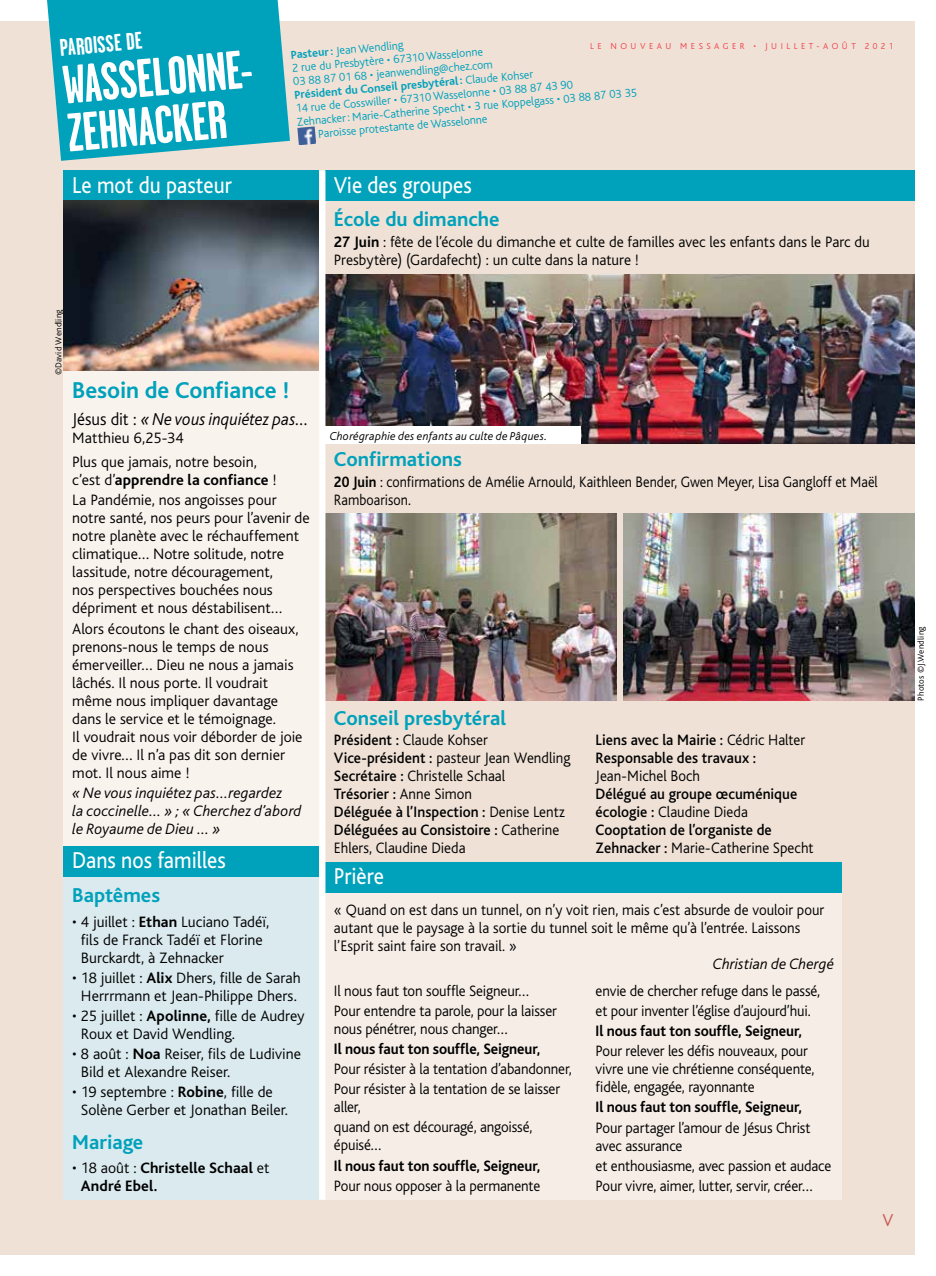
<style>
.page{position:relative;width:936px;height:1276px;background:#fff}
.page>*{position:absolute;margin:0;border:0;box-sizing:border-box;transform-origin:0 0}
.t1{font:700 54px/48px "Garage Gothic";color:#fff}
.t2{font:24px "Bliss";color:#fff;scale:.9 1}
.t3{font:700 24px "Bliss";letter-spacing:-.005em;color:#00a1bb}
.t4{font:700 24px "Garage Gothic";color:#fff}
.t5{font:700 21px "Bliss";color:#00a1bb}
.t6{font:italic 300 18px "Bliss";color:#000;scale:.95 1}
.t7{font:300 18px "Bliss";color:#c8514e}
.t8{font:300 15.75px/18px "Bliss";color:#000}
.t9{font:300 15.75px/18px "Bliss";color:#000;scale:.95 1}
.t10{font:500 15.75px/18px "Bliss";letter-spacing:.005em;color:#000;scale:.95 1}
.t11{font:700 15.75px "Bliss";letter-spacing:-.005em;color:#000;scale:.95 1}
.t12{font:italic 300 15.75px/18px "Bliss";letter-spacing:.01em;color:#000}
.t13{font:300 15.75px/18px "Bliss";color:#000;scale:.9 1}
.t14{font:700 15.75px/18px "Bliss";letter-spacing:-.005em;color:#000}
.t15{font:300 12px "Bliss";color:#00a1bb}
.t16{font:700 12px "Bliss";color:#00a1bb}
.t17{font:italic 300 12px "Bliss";letter-spacing:.02em;color:#000}
.t18{font:300 9px "Bliss";letter-spacing:.39em;color:#ef404a}
.t19{font:300 9px "Bliss";letter-spacing:.015em;color:#000}
.s1{font-weight:700}
.s2{font-weight:300}
.s3{font-style:normal}
.s4{font-weight:500}
</style>
<div class="page">
<div style="left:0;top:21px;width:914px;height:1233px;background:#efe1d6"></div>
<img style="left:297px;top:126px;width:19px;height:19px">
<svg style="left:47px;top:0;width:243px;height:161px;background:#1ba8be"></svg>
<div style="left:64px;top:170px;width:255px;height:705px;background:#f9f3ee"></div>
<div style="left:64px;top:170px;width:255px;height:30px;background:#00a1bb"></div>
<div style="left:325px;top:170px;width:589px;height:30px;background:#00a1bb"></div>
<div style="left:64px;top:846px;width:255px;height:353px;background:#daeaef"></div>
<div style="left:64px;top:846px;width:255px;height:30px;background:#00a1bb"></div>
<div style="left:325px;top:862px;width:517px;height:337px;background:#f6ede6"></div>
<div style="left:325px;top:862px;width:517px;height:30px;background:#00a1bb"></div>
<img style="left:64px;top:200px;width:255px;height:170px">
<img style="left:325px;top:274px;width:589px;height:170px">
<img style="left:325px;top:514px;width:292px;height:186px">
<img style="left:623px;top:514px;width:291px;height:186px">
<div style="left:319px;top:170px;width:6px;height:1029px;background:#fff"></div>
<div style="left:325px;top:426px;width:255px;height:18px;background:#fff"></div>
<h2 class="t4" style="left:59px;top:35px;width:84px;rotate:-5deg">PAROISSE DE</h2>
<h1 class="t1" style="left:61px;top:62px;width:206px;rotate:-5deg">WASSELONNE-<br>ZEHNACKER</h1>
<h2 class="t2" style="left:72px;top:172px;width:179px">Le mot du pasteur</h2>
<p class="t19" style="left:54px;top:375px;width:67px;rotate:-90deg">©David Wendling</p>
<p class="t15" style="left:290px;top:48px;width:115px;rotate:-5deg"><span class="s1">Pasteur:</span> Jean Wendling</p>
<p class="t18" style="left:590px;top:42px;width:305px">LE NOUVEAU MESSAGER • JUILLET-AOÛT 2021</p>
<p class="t15" style="left:291px;top:62px;width:193px;rotate:-5deg">2 rue du Presbytère • 67310 Wasselonne</p>
<p class="t15" style="left:293px;top:75px;width:202px;rotate:-5deg">03 88 87 01 68 • jeanwendling@chez.com</p>
<p class="t16" style="left:294px;top:89px;width:241px;rotate:-5deg">Président du Conseil presbytéral: <span class="s2">Claude Kohser</span></p>
<p class="t15" style="left:295px;top:102px;width:280px;rotate:-5deg">14 rue de Cosswiller • 67310 Wasselonne • 03 88 87 43 90</p>
<p class="t15" style="left:296px;top:116px;width:343px;rotate:-5deg">Zehnacker: Marie-Catherine Specht • 3 rue Koppelgass • 03 88 87 03 35</p>
<p class="t15" style="left:318px;top:127px;width:171px;rotate:-5deg">Paroisse protestante de Wasselonne</p>
<h2 class="t2" style="left:334px;top:172px;width:155px">Vie des groupes</h2>
<h3 class="t5" style="left:334px;top:209px;width:167px">École du dimanche</h3>
<p class="t8" style="left:334px;top:233px;width:537px"><span class="s1">27 Juin</span> : fête de l’école du dimanche et culte de familles avec les enfants dans le Parc du<br>Presbytère) (Gardafecht) : un culte dans la nature !</p>
<h2 class="t3" style="left:72px;top:377px;width:218px">Besoin de Confiance !</h2>
<p class="t6" style="left:72px;top:410px;width:250px"><span class="s3">Jésus dit :</span> « Ne vous inquiétez pas…</p>
<p class="t8" style="left:72px;top:426px;width:186px;line-height:24.5px">Matthieu 6,25-34<br>Plus que jamais, notre besoin,</p>
<p class="t8" style="left:72px;top:470px;width:206px;line-height:20.1px">c’est d’<span class="s1">apprendre la confiance</span> !<br>La Pandémie, nos angoisses pour</p>
<p class="t8" style="left:72px;top:509px;width:239px">notre santé, nos peurs pour l’avenir de notre planète avec le réchauffement climatique… Notre solitude, notre lassitude, notre découragement,<br>nos perspectives bouchées nous dépriment et nous déstabilisent…</p>
<p class="t8" style="left:72px;top:620px;width:232px">Alors écoutons le chant des oiseaux, prenons-nous le temps de nous émerveiller… Dieu ne nous a jamais lâchés. Il nous porte. Il voudrait même nous impliquer davantage dans le service et le témoignage.<br>Il voudrait nous voir déborder de joie de vivre… Il n’a pas dit son dernier mot. Il nous aime !</p>
<p class="t12" style="left:72px;top:784px;width:231px">« Ne vous inquiétez pas…regardez<br>la coccinelle… » ; « Cherchez d’abord le Royaume de Dieu … »</p>
<h2 class="t2" style="left:72px;top:848px;width:172px">Dans nos familles</h2>
<h3 class="t5" style="left:72px;top:884px;width:89px">Baptêmes</h3>
<p class="t8" style="left:81px;top:912px;width:190px;text-indent:-9px">• 4 juillet : <span class="s1">Ethan</span> Luciano Tadéï, fils de Franck Tadéï et Florine<br>Burckardt, à Zehnacker</p>
<p class="t8" style="left:72px;top:969px;width:230px;text-align:center">• 18 juillet : <span class="s1">Alix</span> Dhers, fille de Sarah<br>Herrrmann et Jean-Philippe Dhers.</p>
<p class="t8" style="left:81px;top:1007px;width:225px;text-indent:-9px">• 25 juillet : <span class="s1">Apolinne,</span> fille de Audrey<br>Roux et David Wendling.</p>
<p class="t8" style="left:81px;top:1045px;width:222px;text-indent:-9px">• 8 août : <span class="s1">Noa</span> Reiser, fils de Ludivine<br>Bild et Alexandre Reiser.</p>
<p class="t8" style="left:81px;top:1083px;width:208px;text-indent:-9px">• 19 septembre : <span class="s1">Robine</span>, fille de<br>Solène Gerber et Jonathan Beiler.</p>
<h3 class="t5" style="left:72px;top:1131px;width:73px">Mariage</h3>
<p class="t14" style="left:81px;top:1159px;width:190px;text-indent:-9px"><span class="s2">• 18 août :</span> Christelle Schaal <span class="s2">et<br></span>André Ebel.</p>
<p class="t17" style="left:330px;top:429px;width:219px">Chorégraphie des enfants au culte de Pâques.</p>
<h3 class="t5" style="left:334px;top:448px;width:129px">Confirmations</h3>
<p class="t13" style="left:334px;top:473px;width:605px"><span class="s1">20 Juin</span> : confirmations de Amélie Arnould, Kaithleen Bender, Gwen Meyer, Lisa Gangloff et Maël<br>Ramboarison.</p>
<h3 class="t5" style="left:334px;top:707px;width:174px">Conseil presbytéral</h3>
<p class="t9" style="left:334px;top:731px;width:250px"><span class="s4">Président :</span> Claude Kohser<br><span class="s4">Vice-président :</span> pasteur Jean Wendling<br><span class="s4">Secrétaire :</span> Christelle Schaal<br><span class="s4">Trésorier :</span> Anne Simon<br><span class="s4">Déléguée à l’Inspection :</span> Denise Lentz<br><span class="s4">Déléguées au Consistoire :</span> Catherine<br>Ehlers, Claudine Dieda</p>
<p class="t10" style="left:595px;top:731px;width:222px">Liens avec la Mairie : <span class="s2">Cédric Halter<br></span>Responsable des travaux :</p>
<p class="t9" style="left:595px;top:767px;width:111px">Jean-Michel Boch</p>
<p class="t10" style="left:595px;top:785px;width:231px">Délégué au groupe œcuménique écologie : <span class="s2">Claudine Dieda<br></span>Cooptation de l’organiste de<br>Zehnacker : <span class="s2">Marie-Catherine Specht</span></p>
<h2 class="t2" style="left:334px;top:864px;width:57px">Prière</h2>
<p class="t9" style="left:334px;top:901px;width:517px">« Quand on est dans un tunnel, on n’y voit rien, mais c’est absurde de vouloir pour autant que le paysage à la sortie du tunnel soit le même qu’à l’entrée. Laissons l’Esprit saint faire son travail. »</p>
<p class="t12" style="left:712px;top:955px;width:122px">Christian de Chergé</p>
<p class="t9" style="left:334px;top:981px;width:236px;line-height:20.1px">Il nous faut ton souffle Seigneur…<br>Pour entendre ta parole, pour la laisser</p>
<p class="t9" style="left:334px;top:1020px;width:184px">nous pénétrer, nous changer…</p>
<p class="t11" style="left:334px;top:1040px;width:219px">Il nous faut ton souffle, Seigneur,</p>
<p class="t9" style="left:334px;top:1059px;width:252px;line-height:20.1px">Pour résister à la tentation d’abandonner,<br>Pour résister à la tentation de se laisser</p>
<p class="t9" style="left:334px;top:1097px;width:210px;line-height:20.1px">aller,<br>quand on est découragé, angoissé,</p>
<p class="t9" style="left:334px;top:1136px;width:51px">épuisé…</p>
<p class="t11" style="left:334px;top:1157px;width:219px">Il nous faut ton souffle, Seigneur,</p>
<p class="t9" style="left:334px;top:1177px;width:219px">Pour nous opposer à la permanente</p>
<p class="t9" style="left:595px;top:981px;width:238px;line-height:20.1px">envie de chercher refuge dans le passé, et pour inventer l’église d’aujourd’hui.</p>
<p class="t11" style="left:595px;top:1022px;width:219px">Il nous faut ton souffle, Seigneur,</p>
<p class="t9" style="left:595px;top:1042px;width:232px">Pour relever les défis nouveaux, pour vivre une vie chrétienne conséquente, fidèle, engagée, rayonnante</p>
<p class="t11" style="left:595px;top:1099px;width:219px">Il nous faut ton souffle, Seigneur,</p>
<p class="t9" style="left:595px;top:1118px;width:228px">Pour partager l’amour de Jésus Christ avec assurance</p>
<p class="t9" style="left:595px;top:1155px;width:249px;line-height:20.1px">et enthousiasme, avec passion et audace<br>Pour vivre, aimer, lutter, servir, créer…</p>
<p class="t7" style="left:882px;top:1210px;width:13px">V</p>
<p class="t19" style="left:915px;top:700px;width:76px;rotate:-90deg">Photos ©J.Wendling</p>
</div>
